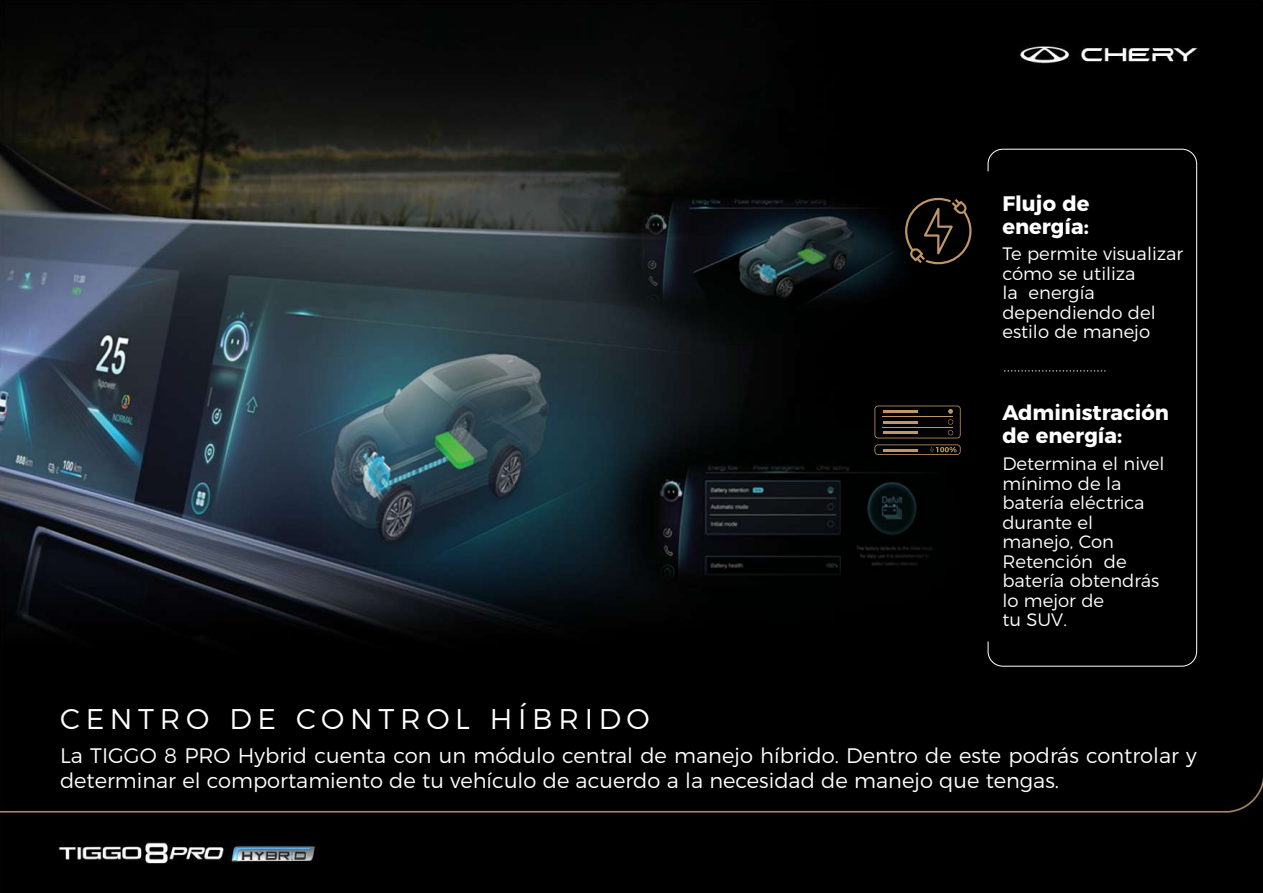
<style>
.page{position:relative;width:1263px;height:893px;background:#fff}
.page>*{position:absolute;margin:0;border:0;box-sizing:border-box;transform-origin:0 0}
.t1{font:300 28.5px "Montserrat";letter-spacing:.2em;color:#fff}
.t2{font:300 21px/25.2px "Montserrat";color:#fff}
.t3{font:700 21px/22.6px "Montserrat";color:#fff}
.t4{font:300 18px/19.5px "Montserrat";color:#fff}
</style>
<div class="page">
<img style="left:0;top:0;width:1263px;height:893px">
<div style="left:988px;top:149px;width:209px;height:517px;border:1px solid #fff;border-radius:15px"></div>
<svg style="left:1004px;top:370px;width:101px;height:1px"></svg>
<svg style="left:905px;top:198px;width:66px;height:71px;background:#201911"></svg>
<svg style="left:874px;top:406px;width:87px;height:32px;background:#292115"></svg>
<svg style="left:874px;top:444px;width:87px;height:11px"></svg>
<p class="t3" style="left:1002px;top:191px;width:89px">Flujo de energía:</p>
<p class="t4" style="left:1002px;top:242px;width:182px">Te permite visualizar cómo se utiliza<br>la energía dependiendo del estilo de manejo</p>
<p class="t3" style="left:1002px;top:399px;width:168px">Administración de energía:</p>
<h1 class="t1" style="left:60px;top:696px;width:591px">CENTRO DE CONTROL HÍBRIDO</h1>
<p class="t4" style="left:1002px;top:452px;width:163px">Determina el nivel mínimo de la batería eléctrica durante el manejo, Con<br>Retención de batería obtendrás lo mejor de<br>tu SUV.</p>
<p class="t2" style="left:60px;top:741px;width:1138px">La TIGGO 8 PRO Hybrid cuenta con un módulo central de manejo híbrido. Dentro de este podrás controlar y determinar el comportamiento de tu vehículo de acuerdo a la necesidad de manejo que tengas.</p>
</div>
